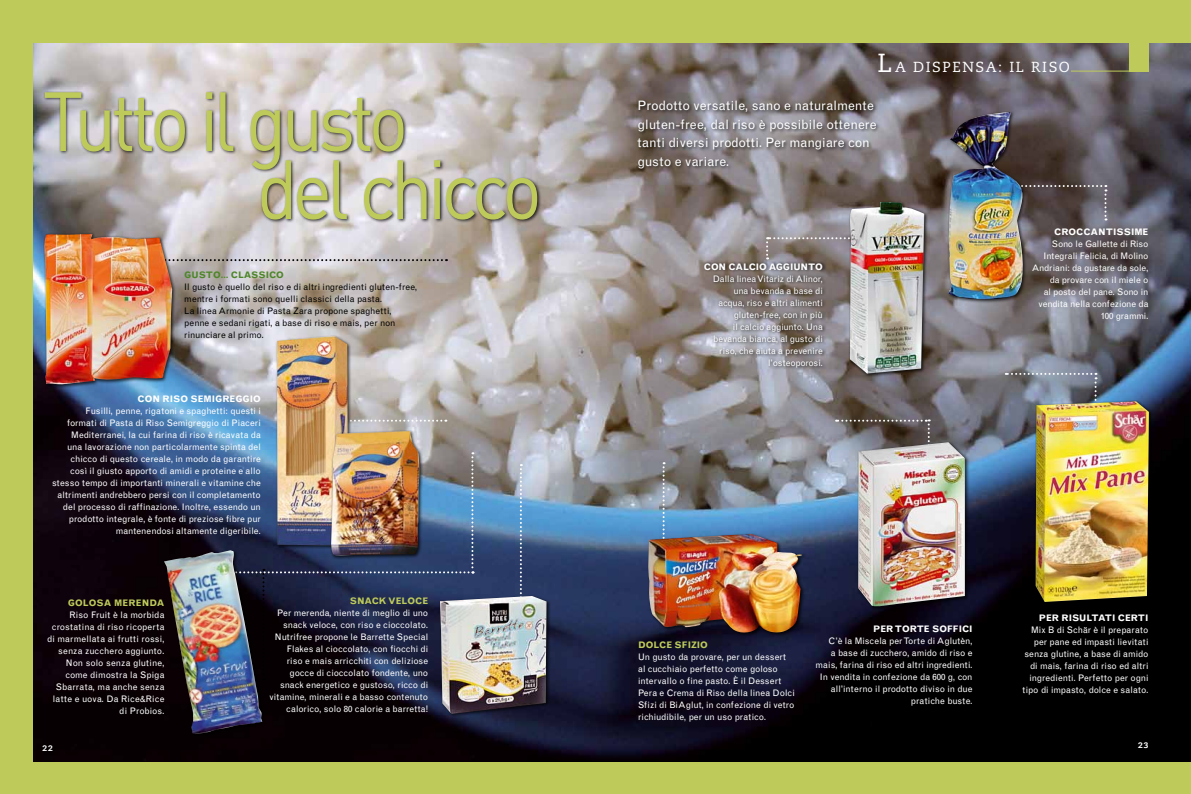
<style>
.page{position:relative;width:1191px;height:794px;background:#fff}
.page>*{position:absolute;margin:0;border:0;box-sizing:border-box;transform-origin:0 0}
.t1{font:82.5px/68px "DIN";letter-spacing:-.07em;color:#becb5b;scale:.91 1}
.t2{font:14.5px "Caecilia";letter-spacing:.11em;color:#fff}
.t3{font:13px/18.5px "Grotesque";color:#fff}
.t4{font:9px/12px "Grotesque";color:#fff;text-align:right}
.t5{font:9px/12px "Grotesque";color:#000}
.t6{font:700 9px "Grotesque";color:#fff}
.t7{font:700 9px "Grotesque";color:#becb5b}
.t8{font:700 9px "Grotesque";color:#4d8629}
.t9{font:800 8px "Caecilia";color:#fff}
.s1{font-size:26.1px}
</style>
<div class="page">
<img style="left:32px;top:43px;width:1159px;height:720px">
<hr style="left:1071px;top:71px;width:60px;height:1px;background:#becb5b">
<div style="left:1128px;top:0;width:20px;height:72px;background:#becb5b"></div>
<div style="left:0;top:0;width:1191px;height:43px;background:#becb5b"></div>
<div style="left:0;top:763px;width:1191px;height:31px;background:#becb5b"></div>
<div style="left:0;top:0;width:32px;height:794px;background:#becb5b"></div>
<div style="left:703px;top:261px;width:123px;height:111px;background:#000;opacity:.75"></div>
<div style="left:43px;top:91px;width:498px;height:133px;background:#000;opacity:.75"></div>
<div style="left:636px;top:99px;width:243px;height:74px;background:#000;opacity:.75"></div>
<svg style="left:176px;top:259px;width:271px;height:2px"></svg>
<svg style="left:520px;top:464px;width:2px;height:130px"></svg>
<svg style="left:662px;top:462px;width:2px;height:70px"></svg>
<svg style="left:226px;top:452px;width:247px;height:228px;background:#2a3755"></svg>
<svg style="left:1027px;top:185px;width:79px;height:35px;background:#584e4f"></svg>
<svg style="left:766px;top:237px;width:81px;height:22px;background:#8a807d"></svg>
<svg style="left:1005px;top:373px;width:91px;height:36px;background:#79808e"></svg>
<svg style="left:836px;top:419px;width:93px;height:148px;background:#646e7f"></svg>
<svg style="left:353px;top:420px;width:93px;height:2px"></svg>
<div style="left:43px;top:232px;width:133px;height:157px;background:#000;opacity:.75"></div>
<img style="left:43px;top:234px;width:129px;height:150px">
<div style="left:275px;top:334px;width:78px;height:216px;background:#000;opacity:.75"></div>
<img style="left:277px;top:336px;width:71px;height:209px">
<div style="left:329px;top:429px;width:94px;height:131px;background:#000;opacity:.75"></div>
<img style="left:330px;top:431px;width:91px;height:125px">
<div style="left:647px;top:532px;width:159px;height:105px;background:#000;opacity:.75"></div>
<img style="left:648px;top:534px;width:154px;height:100px">
<div style="left:438px;top:594px;width:112px;height:124px;background:#000;opacity:.75"></div>
<img style="left:440px;top:596px;width:106px;height:118px">
<div style="left:162px;top:548px;width:104px;height:189px;background:#000;opacity:.75"></div>
<img style="left:164px;top:550px;width:98px;height:184px">
<div style="left:946px;top:110px;width:81px;height:194px;background:#000;opacity:.75"></div>
<img style="left:948px;top:112px;width:78px;height:189px">
<div style="left:848px;top:200px;width:80px;height:178px;background:#000;opacity:.75"></div>
<img style="left:847px;top:202px;width:77px;height:172px">
<div style="left:856px;top:441px;width:113px;height:169px;background:#000;opacity:.75"></div>
<img style="left:858px;top:442px;width:107px;height:166px">
<div style="left:1034px;top:400px;width:119px;height:206px;background:#000"></div>
<img style="left:1035px;top:401px;width:114px;height:201px">
<h2 class="t2" style="left:877px;top:58px;width:194px"><span class="s1">L</span>A DISPENSA: IL RISO</h2>
<h1 class="t1" style="left:257px;top:86px;width:315px;text-indent:-214px">Tutto il gusto<br>del chicco</h1>
<h3 class="t3" style="left:637px;top:97px;width:241px">Prodotto versatile, sano e naturalmente gluten-free, dal riso è possibile ottenere tanti diversi prodotti. Per mangiare con gusto e variare.</h3>
<p class="t8" style="left:184px;top:269px;width:101px">GUSTO… CLASSICO</p>
<p class="t5" style="left:184px;top:280px;width:234px">Il gusto è quello del riso e di altri ingredienti gluten-free, mentre i formati sono quelli classici della pasta.<br>La linea Armonie di Pasta Zara propone spaghetti, penne e sedani rigati, a base di riso e mais, per non rinunciare al primo.</p>
<p class="t6" style="left:138px;top:393px;width:125px">CON RISO SEMIGREGGIO</p>
<p class="t4" style="left:52px;top:404px;width:210px">Fusilli, penne, rigatoni e spaghetti: questi i<br>formati di Pasta di Riso Semigreggio di Piaceri Mediterranei, la cui farina di riso è ricavata da<br>una lavorazione non particolarmente spinta del chicco di questo cereale, in modo da garantire così il giusto apporto di amidi e proteine e allo stesso tempo di importanti minerali e vitamine che altrimenti andrebbero persi con il completamento del processo di raffinazione. Inoltre, essendo un prodotto integrale, è fonte di preziose fibre pur mantenendosi altamente digeribile.</p>
<p class="t6" style="left:704px;top:261px;width:120px">CON CALCIO AGGIUNTO</p>
<p class="t4" style="left:712px;top:272px;width:112px">Dalla linea Vitariz di Alinor, una bevanda a base di acqua, riso e altri alimenti gluten-free, con in più<br>il calcio aggiunto. Una bevanda bianca, al gusto di riso, che aiuta a prevenire l’osteoporosi.</p>
<p class="t6" style="left:1054px;top:226px;width:96px">CROCCANTISSIME</p>
<p class="t4" style="left:1031px;top:238px;width:118px">Sono le Gallette di Riso<br>Integrali Felicia, di Molino<br>Andriani: da gustare da sole, da provare con il miele o<br>al posto del pane. Sono in vendita nella confezione da<br>100 grammi.</p>
<p class="t7" style="left:68px;top:597px;width:98px">GOLOSA MERENDA</p>
<p class="t4" style="left:47px;top:609px;width:119px">Riso Fruit è la morbida crostatina di riso ricoperta di marmellata ai frutti rossi, senza zucchero aggiunto.<br>Non solo senza glutine, come dimostra la Spiga<br>Sbarrata, ma anche senza latte e uova. Da Rice&amp;Rice di Probios.</p>
<p class="t7" style="left:350px;top:595px;width:80px">SNACK VELOCE</p>
<p class="t4" style="left:269px;top:607px;width:160px">Per merenda, niente di meglio di uno snack veloce, con riso e cioccolato.<br>Nutrifree propone le Barrette Special Flakes al cioccolato, con fiocchi di riso e mais arricchiti con deliziose gocce di cioccolato fondente, uno snack energetico e gustoso, ricco di vitamine, minerali e a basso contenuto calorico, solo 80 calorie a barretta!</p>
<p class="t6" style="left:1038px;top:612px;width:111px">PER RISULTATI CERTI</p>
<p class="t6" style="left:873px;top:624px;width:101px">PER TORTE SOFFICI</p>
<p class="t4" style="left:815px;top:635px;width:159px">C’è la Miscela per Torte di Aglutèn,<br>a base di zucchero, amido di riso e mais, farina di riso ed altri ingredienti.<br>In vendita in confezione da 600 g, con all’interno il prodotto diviso in due pratiche buste.</p>
<p class="t4" style="left:1022px;top:624px;width:127px">Mix B di Schär è il preparato per pane ed impasti lievitati senza glutine, a base di amido di mais, farina di riso ed altri ingredienti. Perfetto per ogni tipo di impasto, dolce e salato.</p>
<p class="t7" style="left:638px;top:639px;width:71px">DOLCE SFIZIO</p>
<p class="t4" style="left:638px;top:650px;width:158px;text-align:left">Un gusto da provare, per un dessert al cucchiaio perfetto come goloso intervallo o fine pasto. È il Dessert Pera e Crema di Riso della linea Dolci Sfizi di BiAglut, in confezione di vetro richiudibile, per un uso pratico.</p>
<p class="t9" style="left:43px;top:743px;width:12px">22</p>
<p class="t9" style="left:1138px;top:740px;width:12px">23</p>
</div>
